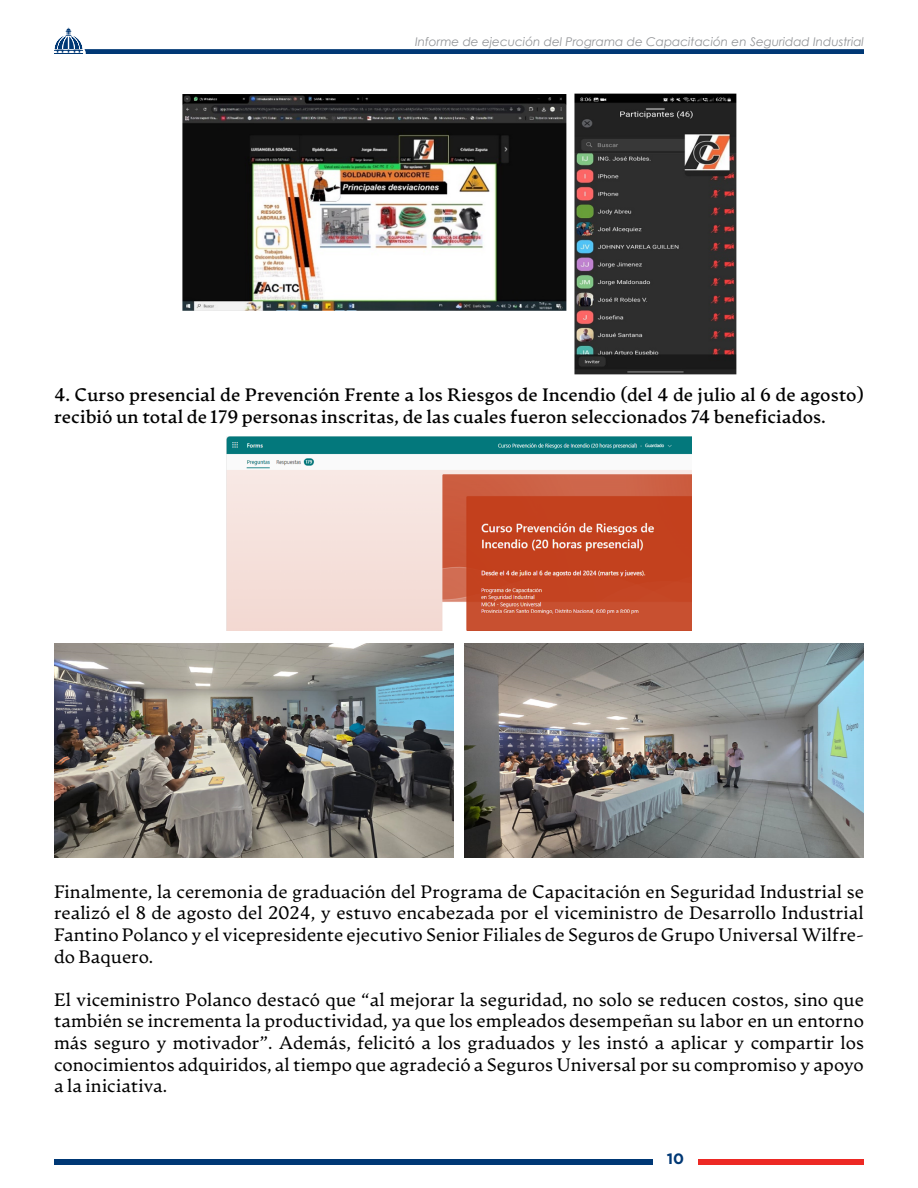
<style>
.page{position:relative;width:918px;height:1188px;background:#fff}
.page>*{position:absolute;margin:0;border:0;box-sizing:border-box;transform-origin:0 0}
.t1{font:18px/21.6px "Artifex CF";color:#000;text-align:justify}
.t2{font:700 18px/21.6px "Artifex CF";color:#000}
.t3{font:700 15px "Gotham Pro";color:#003875}
.t4{font:italic 12px "Century Gothic";color:#939598}
</style>
<div class="page">
<svg style="left:54px;top:27px;width:810px;height:27px"></svg>
<div style="left:54px;top:1159px;width:598px;height:5px;background:#003875"></div>
<div style="left:699px;top:1159px;width:165px;height:5px;background:#ed2924"></div>
<img style="left:182px;top:93px;width:554px;height:282px">
<img style="left:226px;top:436px;width:466px;height:194px">
<img style="left:54px;top:644px;width:400px;height:214px">
<img style="left:464px;top:644px;width:400px;height:214px">
<p class="t4" style="left:415px;top:33px;width:450px">Informe de ejecución del Programa de Capacitación en Seguridad Industrial</p>
<p class="t2" style="left:54px;top:383px;width:811px">4. Curso presencial de Prevención Frente a los Riesgos de Incendio (del 4 de julio al 6 de agosto) recibió un total de 179 personas inscritas, de las cuales fueron seleccionados 74 beneficiados.</p>
<p class="t1" style="left:54px;top:880px;width:812px">Finalmente, la ceremonia de graduación del Programa de Capacitación en Seguridad Industrial se realizó el 8 de agosto del 2024, y estuvo encabezada por el viceministro de Desarrollo Industrial Fantino Polanco y el vicepresidente ejecutivo Senior Filiales de Seguros de Grupo Universal Wilfre&shy;do Baquero.</p>
<p class="t1" style="left:54px;top:988px;width:812px">El viceministro Polanco destacó que “al mejorar la seguridad, no solo se reducen costos, sino que también se incrementa la productividad, ya que los empleados desempeñan su labor en un entorno más seguro y motivador”. Además, felicitó a los graduados y les instó a aplicar y compartir los conocimientos adquiridos, al tiempo que agradeció a Seguros Universal por su compromiso y apoyo a la iniciativa.</p>
<p class="t3" style="left:667px;top:1150px;width:19px">10</p>
</div>
